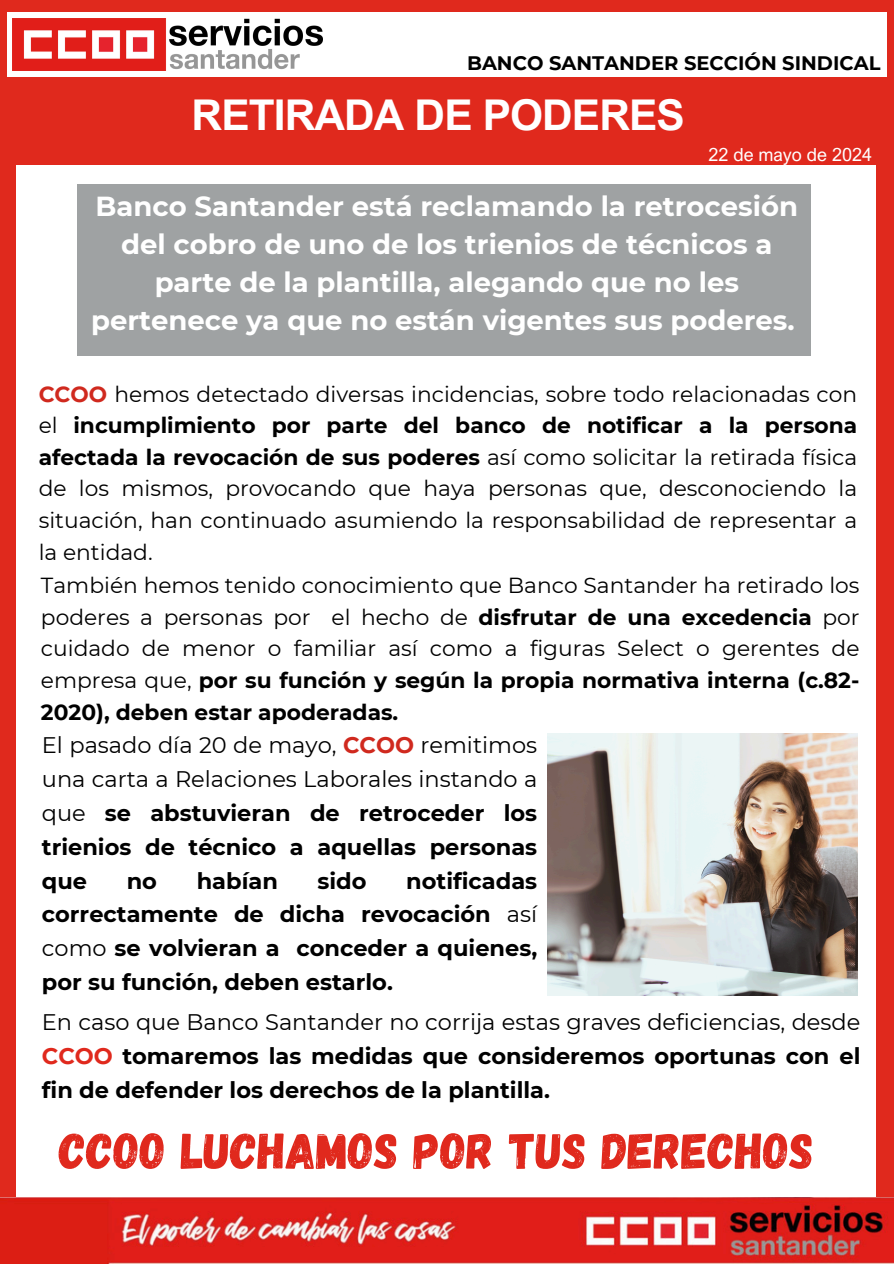
<style>
.page{position:relative;width:894px;height:1264px;background:#fff}
.page>*{position:absolute;margin:0;border:0;box-sizing:border-box;transform-origin:0 0}
.t1{font:50.55px "Gagalin";color:#e0291d}
.t2{font:700 42.45px "Arial Unicode MS";letter-spacing:-.02em;color:#fff}
.t3{font:700 27.45px/38.1px "Montserrat";color:#fff;text-align:center}
.t4{font:700 22.5px/33.8px "Montserrat";color:#000;text-align:justify}
.t5{font:22.5px/33.8px "Montserrat";color:#000;text-align:justify}
.t6{font:21.75px/31.5px "Montserrat";color:#000;text-align:justify}
.t7{font:700 19.5px "Montserrat";color:#000}
.t8{font:18px "Arial Nova";color:#fff}
.s1{font-weight:700;color:#d0291e}
.s2{font-weight:700}
.s3{font-weight:400}
.s4{color:#e0291d}
</style>
<div class="page">
<div style="left:0;top:0;width:893px;height:165px;background:#e0291d"></div>
<div style="left:7px;top:12px;width:879px;height:64px;background:#fff"></div>
<img style="left:13px;top:19px;width:309px;height:52px">
<div style="left:0;top:165px;width:16px;height:1098px;background:#e0291d"></div>
<div style="left:876px;top:157px;width:17px;height:1106px;background:#e0291d"></div>
<img style="left:0;top:1197px;width:893px;height:66px">
<div style="left:77px;top:184px;width:733px;height:172px;background:#9fa2a3"></div>
<img style="left:547px;top:733px;width:310px;height:262px">
<h4 class="t7" style="left:467px;top:51px;width:415px">BANCO SANTANDER SECCIÓN SINDICAL</h4>
<h4 class="t2" style="left:191px;top:85px;width:494px">RETIRADA DE PODERES</h4>
<h3 class="t8" style="left:708px;top:143px;width:165px">22 de mayo de 2024</h3>
<h4 class="t3" style="left:91px;top:187px;width:708px">Banco Santander está reclamando la retrocesión del cobro de uno de los trienios de técnicos a parte de la plantilla, alegando que no les pertenece ya que no están vigentes sus poderes.</h4>
<h2 class="t6" style="left:39px;top:378px;width:819px"><span class="s1">CCOO</span> hemos detectado diversas incidencias, sobre todo relacionadas con el <span class="s2">incumplimiento por parte del banco de notificar a la persona afectada la revocación de sus poderes</span> así como solicitar la retirada física de los mismos, provocando que haya personas que, desconociendo la situación, han continuado asumiendo la responsabilidad de representar a la entidad.</h2>
<h1 class="t6" style="left:41px;top:570px;width:819px">También hemos tenido conocimiento que Banco Santander ha retirado los poderes a personas por el hecho de <span class="s2">disfrutar de una excedencia</span> por cuidado de menor o familiar así como a figuras Select o gerentes de empresa que, <span class="s2">por su función y según la propia normativa interna (c.82- 2020), deben estar apoderadas.</span></h1>
<p class="t5" style="left:42px;top:728px;width:496px">El pasado día 20 de mayo, <span class="s1">CCOO</span> remitimos una carta a Relaciones Laborales instando a que <span class="s2">se abstuvieran de retroceder los trienios de técnico a aquellas personas que</span></p>
<p class="t4" style="left:42px;top:863px;width:496px;text-indent:364px">notificadas correctamente de dicha revocación <span class="s3">así como</span> se volvieran a conceder a quienes, por su función, deben estarlo.</p>
<p class="t4" style="left:127px;top:863px;width:32px">no</p>
<p class="t4" style="left:197px;top:863px;width:83px">habían</p>
<p class="t4" style="left:317px;top:863px;width:51px">sido</p>
<p class="t4" style="left:42px;top:1005px;width:819px"><span class="s3">En caso que Banco Santander no corrija estas graves deficiencias, desde </span><span class="s4">CCOO</span> tomaremos las medidas que consideremos oportunas con el fin de defender los derechos de la plantilla.</p>
<h4 class="t1" style="left:59px;top:1118px;width:755px">CCOO LUCHAMOS POR TUS DERECHOS</h4>
</div>
